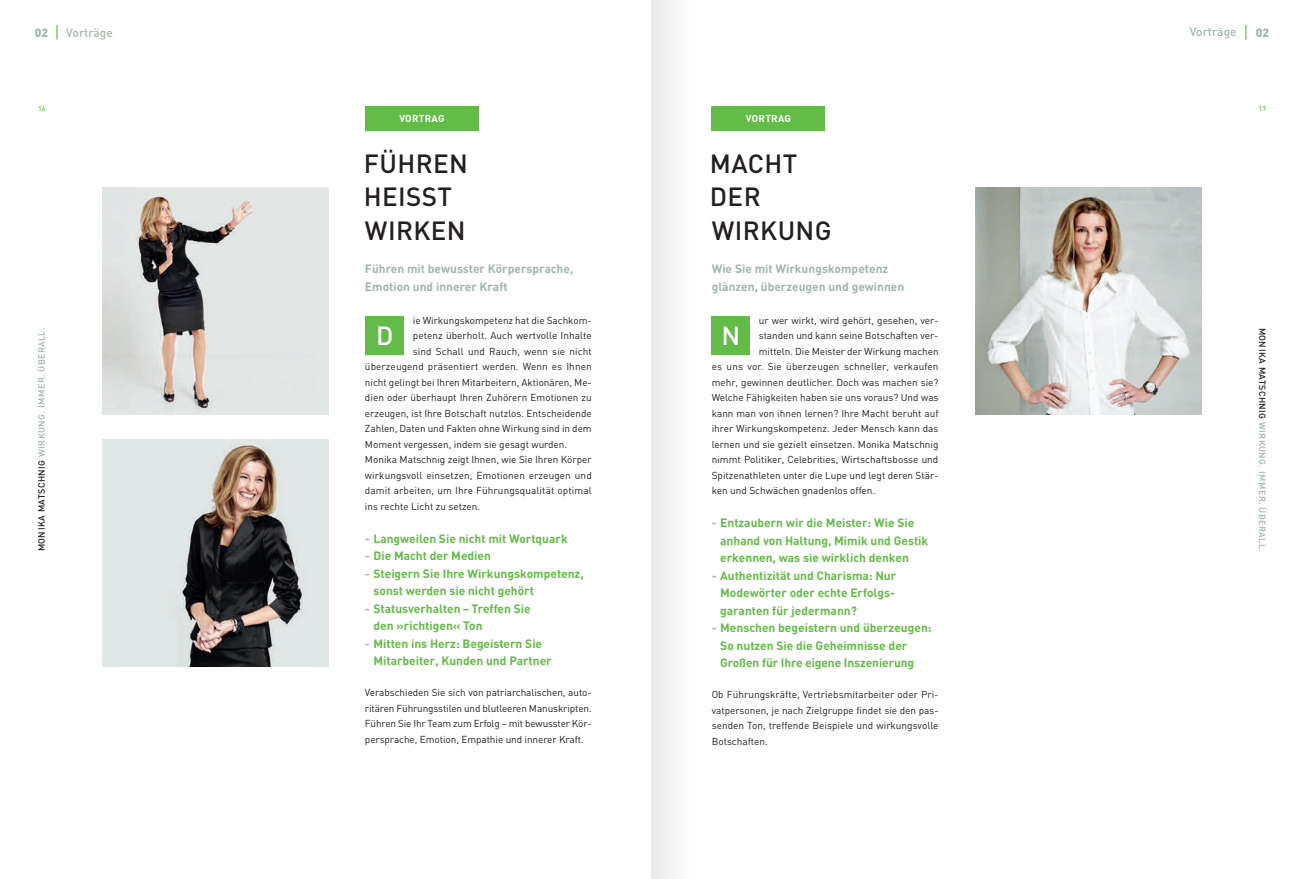
<style>
.page{position:relative;width:1304px;height:879px;background:#fff}
.page>*{position:absolute;margin:0;border:0;box-sizing:border-box;transform-origin:0 0}
.t1{font:500 26px/33.5px "DIN";letter-spacing:.015em;color:#231f20}
.t2{font:500 26px "DIN";color:#fff}
.t3{font:700 12px/17.5px "DIN";color:#63bc47}
.t4{font:700 12px/17.5px "DIN";color:#a2b6aa}
.t5{font:500 12px "DIN";color:#a2b6aa}
.t6{font:900 12px "DIN";color:#a2b6aa}
.t7{font:10px/15.5px "DIN";color:#231f20;text-align:justify}
.t8{font:700 10px "DIN";letter-spacing:.025em;color:#fff}
.t9{font:500 9px "DIN";letter-spacing:.04em;color:#a2b6aa}
.t10{font:500 7px "DIN";color:#63bc47}
.s1{color:#231f20}
.s2{color:#a2b6aa}
</style>
<div class="page">
<img style="left:975px;top:187px;width:227px;height:227px">
<div style="left:711px;top:107px;width:114px;height:24px;background:#63bc47"></div>
<div style="left:712px;top:316px;width:38px;height:39px;background:#63bc47"></div>
<svg style="left:1245px;top:25px;width:1px;height:15px"></svg>
<img style="left:102px;top:187px;width:227px;height:227px">
<img style="left:102px;top:440px;width:227px;height:226px">
<div style="left:365px;top:107px;width:113px;height:24px;background:#63bc47"></div>
<div style="left:366px;top:316px;width:38px;height:39px;background:#63bc47"></div>
<svg style="left:56px;top:25px;width:2px;height:15px"></svg>
<p class="t6" style="left:35px;top:26px;width:15px">02</p>
<p class="t5" style="left:66px;top:25px;width:48px">Vorträge</p>
<p class="t5" style="left:1190px;top:25px;width:48px">Vorträge</p>
<p class="t6" style="left:1256px;top:25px;width:15px">02</p>
<p class="t10" style="left:38px;top:105px;width:9px">16</p>
<p class="t10" style="left:1259px;top:105px;width:9px">17</p>
<p class="t8" style="left:399px;top:113px;width:47px">VORTRAG</p>
<p class="t8" style="left:746px;top:113px;width:47px">VORTRAG</p>
<p class="t9" style="left:37px;top:551px;width:225px;rotate:-90deg"><span class="s1">MONIKA MATSCHNIG</span> WIRKUNG. IMMER. ÜBERALL.</p>
<h1 class="t1" style="left:364px;top:147px;width:106px">FÜHREN<br>HEISST<br>WIRKEN</h1>
<p class="t4" style="left:365px;top:260px;width:210px">Führen mit bewusster Körpersprache,<br>Emotion und innerer Kraft</p>
<p class="t7" style="left:413px;top:312px;width:180px">ie Wirkungskompetenz hat die Sachkom-</p>
<p class="t7" style="left:413px;top:328px;width:180px">petenz überholt. Auch wertvolle Inhalte</p>
<p class="t7" style="left:413px;top:343px;width:180px">sind Schall und Rauch, wenn sie nicht</p>
<p class="t7" style="left:365px;top:359px;width:228px">überzeugend präsentiert werden. Wenn es Ihnen</p>
<p class="t7" style="left:365px;top:374px;width:228px">nicht gelingt bei Ihren Mitarbeitern, Aktionären, Me-</p>
<p class="t7" style="left:365px;top:390px;width:228px">dien oder überhaupt Ihren Zuhörern Emotionen zu</p>
<p class="t7" style="left:365px;top:405px;width:228px">erzeugen, ist Ihre Botschaft nutzlos. Entscheidende</p>
<p class="t7" style="left:365px;top:421px;width:228px">Zahlen, Daten und Fakten ohne Wirkung sind in dem</p>
<p class="t7" style="left:365px;top:436px;width:204px">Moment vergessen, indem sie gesagt wurden.</p>
<p class="t7" style="left:365px;top:452px;width:228px">Monika Matschnig zeigt Ihnen, wie Sie Ihren Körper</p>
<p class="t7" style="left:365px;top:467px;width:228px">wirkungsvoll einsetzen, Emotionen erzeugen und</p>
<p class="t7" style="left:365px;top:483px;width:228px">damit arbeiten, um Ihre Führungsqualität optimal</p>
<p class="t7" style="left:365px;top:498px;width:117px">ins rechte Licht zu setzen.</p>
<p class="t3" style="left:365px;top:530px;width:204px"><span class="s2">-</span> Langweilen Sie nicht mit Wortquark</p>
<p class="t3" style="left:365px;top:547px;width:128px"><span class="s2">-</span> Die Macht der Medien</p>
<p class="t3" style="left:373px;top:565px;width:212px;text-indent:-9px"><span class="s2">-</span> Steigern Sie Ihre Wirkungskompetenz, sonst werden sie nicht gehört</p>
<p class="t3" style="left:373px;top:600px;width:159px;text-indent:-9px"><span class="s2">-</span> Statusverhalten – Treffen Sie den »richtigen« Ton</p>
<p class="t3" style="left:373px;top:635px;width:180px;text-indent:-9px"><span class="s2">-</span> Mitten ins Herz: Begeistern Sie<br>Mitarbeiter, Kunden und Partner</p>
<p class="t7" style="left:365px;top:685px;width:228px">Verabschieden Sie sich von patriarchalischen, auto&shy;ritären Führungsstilen und blutleeren Manuskripten.<br>Führen Sie Ihr Team zum Erfolg – mit bewusster Kör&shy;persprache, Emotion, Empathie und innerer Kraft.</p>
<h1 class="t2" style="left:376px;top:321px;width:19px">D</h1>
<h1 class="t1" style="left:710px;top:147px;width:123px">MACHT<br>DER<br>WIRKUNG</h1>
<p class="t4" style="left:712px;top:260px;width:194px">Wie Sie mit Wirkungskompetenz glänzen, überzeugen und gewinnen</p>
<p class="t7" style="left:759px;top:312px;width:181px">ur wer wirkt, wird gehört, gesehen, ver-</p>
<p class="t7" style="left:759px;top:328px;width:181px">standen und kann seine Botschaften ver-</p>
<p class="t7" style="left:759px;top:343px;width:181px">mitteln. Die Meister der Wirkung machen</p>
<p class="t7" style="left:712px;top:359px;width:228px">es uns vor. Sie überzeugen schneller, verkaufen</p>
<p class="t7" style="left:712px;top:374px;width:228px">mehr, gewinnen deutlicher. Doch was machen sie?</p>
<p class="t7" style="left:712px;top:390px;width:228px">Welche Fähigkeiten haben sie uns voraus? Und was</p>
<p class="t7" style="left:712px;top:405px;width:228px">kann man von ihnen lernen? Ihre Macht beruht auf</p>
<p class="t7" style="left:712px;top:421px;width:228px">ihrer Wirkungskompetenz. Jeder Mensch kann das</p>
<p class="t7" style="left:712px;top:436px;width:228px">lernen und sie gezielt einsetzen. Monika Matschnig</p>
<p class="t7" style="left:712px;top:452px;width:228px">nimmt Politiker, Celebrities, Wirtschaftsbosse und</p>
<p class="t7" style="left:712px;top:467px;width:228px">Spitzenathleten unter die Lupe und legt deren Stär-</p>
<p class="t7" style="left:712px;top:483px;width:165px">ken und Schwächen gnadenlos offen.</p>
<p class="t3" style="left:720px;top:514px;width:209px;text-indent:-9px"><span class="s2">-</span> Entzaubern wir die Meister: Wie Sie anhand von Haltung, Mimik und Gestik erkennen, was sie wirklich denken</p>
<p class="t3" style="left:720px;top:567px;width:178px;text-align:justify;text-indent:-9px"><span class="s2">-</span> Authentizität und Charisma: Nur Modewörter oder echte Erfolgs&shy;garanten für jedermann?</p>
<p class="t3" style="left:720px;top:619px;width:213px;text-indent:-9px"><span class="s2">-</span> Menschen begeistern und überzeugen:<br>So nutzen Sie die Geheimnisse der<br>Großen für Ihre eigene Inszenierung</p>
<p class="t7" style="left:712px;top:687px;width:228px">Ob Führungskräfte, Vertriebsmitarbeiter oder Pri&shy;vatpersonen, je nach Zielgruppe findet sie den pas&shy;senden Ton, treffende Beispiele und wirkungsvolle Botschaften.</p>
<h1 class="t2" style="left:721px;top:321px;width:20px">N</h1>
<p class="t9" style="left:1268px;top:328px;width:225px;rotate:90deg"><span class="s1">MONIKA MATSCHNIG</span> WIRKUNG. IMMER. ÜBERALL.</p>
</div>
